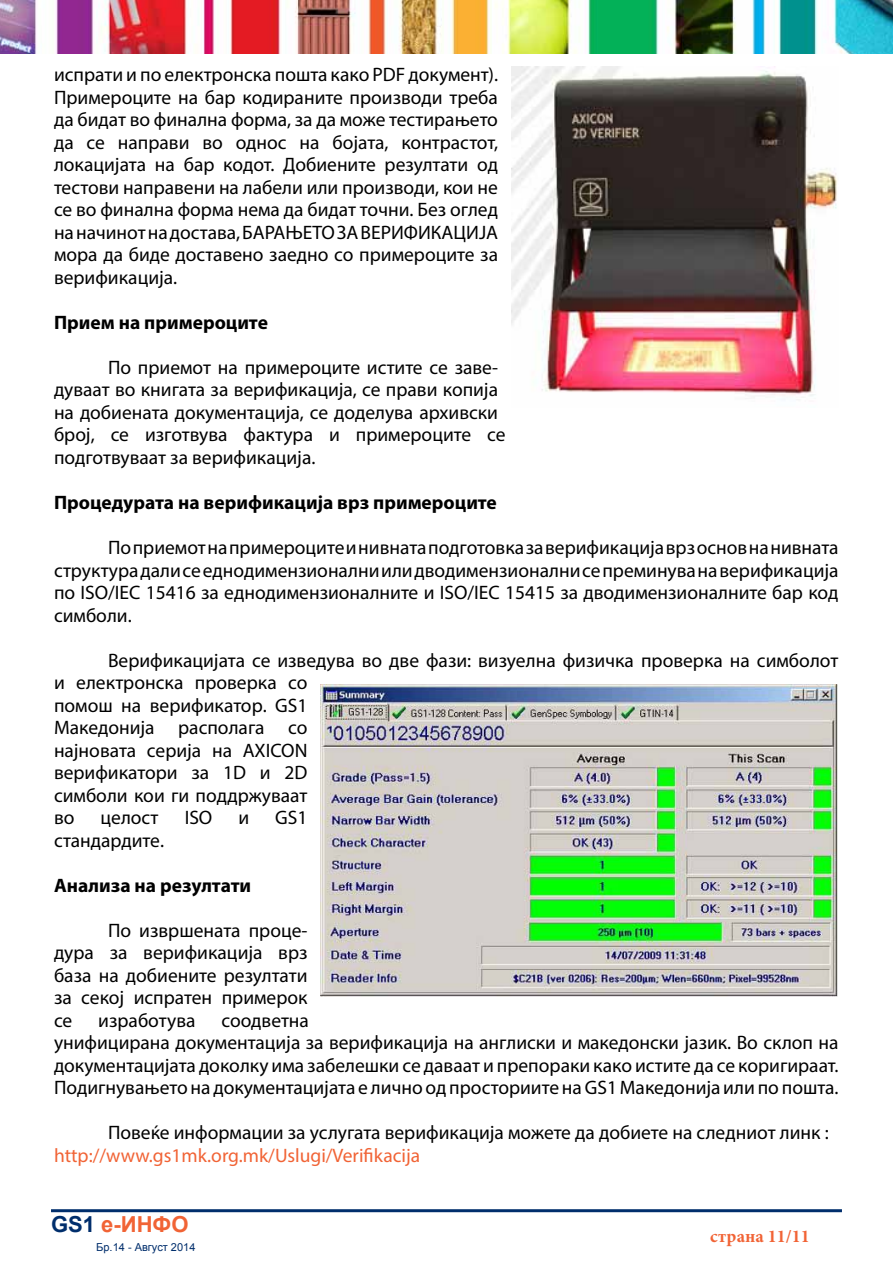
<style>
.page{position:relative;width:893px;height:1263px;background:#fff}
.page>*{position:absolute;margin:0;border:0;box-sizing:border-box;transform-origin:0 0}
.t1{font:700 22.05px "Arial";color:#f16335}
.t2{font:19.5px/22.5px "Myriad Pro";color:#000;text-align:justify}
.t3{font:700 19.5px "Myriad Pro";color:#000}
.t4{font:19.5px "Myriad Pro";color:#f16335}
.t5{font:700 18px "Minion Pro";letter-spacing:.005em;color:#f16335}
.t6{font:10.95px "Arial";color:#002e6c}
.s1{color:#002e6c}
</style>
<div class="page">
<hr style="left:51px;top:1209px;width:791px;height:3px;background:#002e6c">
<img style="left:0;top:0;width:893px;height:53px">
<img style="left:512px;top:67px;width:325px;height:329px">
<img style="left:321px;top:685px;width:517px;height:312px">
<p class="t2" style="left:54px;top:63px;width:446px">испрати и по електронска пошта како PDF документ).<br>Примероците на бар кодираните производи треба да бидат во финална форма, за да може тестирањето да се направи во однос на бојата, контрастот, локацијата на бар кодот. Добиените резултати од тестови направени на лабели или производи, кои не се во финална форма нема да бидат точни. Без оглед на начинот на достава, БАРАЊЕТО ЗА ВЕРИФИКАЦИЈА мора да биде доставено заедно со примероците за верификација.</p>
<p class="t3" style="left:54px;top:310px;width:215px">Прием на примероците</p>
<p class="t2" style="left:54px;top:356px;width:453px;text-align:left;text-indent:54px">По приемот на примероците истите се заве&shy;дуваат во книгата за верификација, се прави копија на добиената документација, се доделува архивски број, се изготвува фактура и примероците се подготвуваат за верификација.</p>
<p class="t3" style="left:54px;top:490px;width:444px">Процедурата на верификација врз примероците</p>
<p class="t2" style="left:54px;top:536px;width:786px;text-indent:54px">По приемот на примероците и нивната подготовка за верификација врз основ на нивната структура дали се еднодимензионални или дводимензионални се преминува на верификација по ISO/IEC 15416 за еднодимензионалните и ISO/IEC 15415 за дводимензионалните бар код симболи.</p>
<p class="t2" style="left:54px;top:648px;width:786px;text-align:left;text-indent:54px">Верификацијата се изведува во две фази: визуелна физичка проверка на симболот и електронска проверка со<br>помош на верификатор. GS1<br>Македонија располага со<br>најновата серија на AXICON<br>верификатори за 1D и 2D<br>симболи кои ги поддржуваат<br>во</p>
<p class="t2" style="left:100px;top:806px;width:60px">целост</p>
<p class="t2" style="left:185px;top:806px;width:29px">ISO</p>
<p class="t2" style="left:238px;top:806px;width:12px">и</p>
<p class="t2" style="left:275px;top:806px;width:34px">GS1</p>
<p class="t2" style="left:54px;top:828px;width:112px">стандардите.</p>
<p class="t3" style="left:54px;top:872px;width:199px">Анализа на резултати</p>
<p class="t2" style="left:54px;top:918px;width:255px;text-indent:54px">По извршената проце&shy;дура за верификација врз база на добиените резултати за секој испратен примерок се</p>
<p class="t2" style="left:98px;top:1008px;width:99px">изработува</p>
<p class="t2" style="left:54px;top:1008px;width:786px;text-align:left;text-indent:167px">соодветна<br>унифицирана документација за верификација на англиски и македонски јазик. Во склоп на документацијата доколку има забелешки се даваат и препораки како истите да се коригираат.<br>Подигнувањето на документацијата е лично од просториите на GS1 Македонија или по пошта.</p>
<p class="t2" style="left:108px;top:1121px;width:722px">Повеќе информации за услугата верификација можете да добиете на следниот линк :</p>
<p class="t4" style="left:54px;top:1143px;width:368px">http://www.gs1mk.org.mk/Uslugi/Verifikacija</p>
<p class="t1" style="left:51px;top:1210px;width:139px"><span class="s1">GS1</span> е-ИНФО</p>
<p class="t6" style="left:96px;top:1240px;width:101px">Бр.14 - Август 2014</p>
<p class="t5" style="left:710px;top:1223px;width:101px">страна 11/11</p>
</div>
